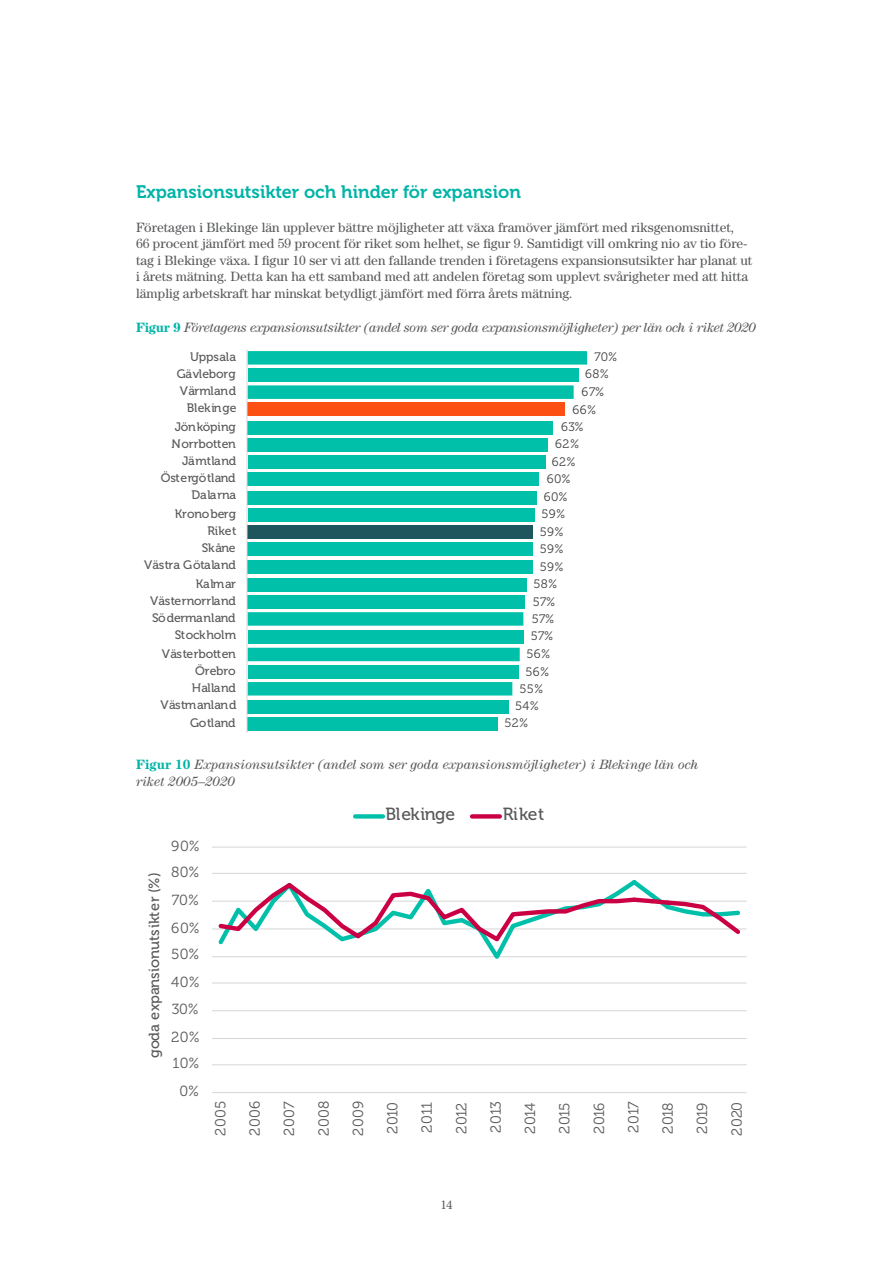
<style>
.page{position:relative;width:893px;height:1263px;background:#fff}
.page>*{position:absolute;margin:0;border:0;box-sizing:border-box;transform-origin:0 0}
.brödtext{font:18px "Museo 700";color:#00b4a7}
.t1{font:17.55px "Museo 500";letter-spacing:-.025em;color:#595959}
.t2{font:14.55px "Museo 300";color:#595959}
.t3{font:14.55px "Museo 500";letter-spacing:.005em;color:#595959}
.brödtext-2{font:13.5px/16.5px "Century Std";color:#57585a}
.t4{font:italic 13.5px/17.5px "Century Std";color:#57585a}
.t5{font:italic 13.5px "Century Std";letter-spacing:-.025em;color:#57585a}
.t6{font:13.5px "Minion Pro";color:#57585a}
.t7{font:12.3px/17.1px "Museo 500";letter-spacing:-.01em;color:#595959;text-align:right}
.t8{font:12.3px/17.1px "Museo 300";letter-spacing:.03em;color:#404040;text-align:center}
.t9{font:12.3px "Museo 500";letter-spacing:-.03em;color:#595959}
.s1{font-weight:700;font-style:normal;color:#00b4a7}
</style>
<div class="page">
<hr style="left:212px;top:1064px;width:535px;height:1px;background:#d9d9d9">
<hr style="left:212px;top:1038px;width:535px;height:1px;background:#d9d9d9">
<hr style="left:212px;top:1010px;width:535px;height:1px;background:#d9d9d9">
<hr style="left:212px;top:982px;width:535px;height:1px;background:#d9d9d9">
<hr style="left:212px;top:956px;width:535px;height:1px;background:#d9d9d9">
<hr style="left:212px;top:928px;width:535px;height:1px;background:#d9d9d9">
<hr style="left:212px;top:901px;width:535px;height:1px;background:#d9d9d9">
<hr style="left:212px;top:873px;width:535px;height:1px;background:#d9d9d9">
<hr style="left:212px;top:846px;width:535px;height:2px;background:#d9d9d9">
<hr style="left:212px;top:1092px;width:535px;height:1px;background:#d9d9d9">
<svg style="left:216px;top:880px;width:528px;height:65px"></svg>
<div style="left:355px;top:814px;width:28px;height:5px;background:#00c0a9"></div>
<div style="left:472px;top:814px;width:28px;height:5px;background:#cb0044"></div>
<svg style="left:246px;top:349px;width:342px;height:384px"></svg>
<p class="brödtext" style="left:136px;top:182px;width:386px">Expansionsutsikter och hinder för expansion</p>
<p class="brödtext-2" style="left:136px;top:219px;width:618px">Företagen i Blekinge län upplever bättre möjligheter att växa framöver jämfört med riksgenomsnittet,<br>66 procent jämfört med 59 procent för riket som helhet, se figur 9. Samtidigt vill omkring nio av tio före&shy;tag i Blekinge växa. I figur 10 ser vi att den fallande trenden i företagens expansionsutsikter har planat ut i årets mätning. Detta kan ha ett samband med att andelen företag som upplevt svårigheter med att hitta lämplig arbetskraft har minskat betydligt jämfört med förra årets mätning.</p>
<p class="t5" style="left:136px;top:320px;width:621px"><span class="s1">Figur 9</span> Företagens expansionsutsikter (andel som ser goda expansionsmöjligheter) per län och i riket 2020</p>
<p class="t7" style="left:177px;top:348px;width:61px">Uppsala<br>Gävleborg<br>Värmland<br>Blekinge</p>
<p class="t7" style="left:161px;top:418px;width:77px">Jönköping<br>Norrbotten<br>Jämtland<br>Östergötland<br>Dalarna</p>
<p class="t7" style="left:144px;top:505px;width:94px">Kronoberg<br>Riket<br>Skåne<br>Västra Götaland</p>
<p class="t7" style="left:150px;top:575px;width:88px">Kalmar<br>Västernorrland<br>Södermanland<br>Stockholm</p>
<p class="t7" style="left:160px;top:645px;width:78px">Västerbotten<br>Örebro<br>Halland<br>Västmanland</p>
<p class="t9" style="left:190px;top:716px;width:47px">Gotland</p>
<p class="t8" style="left:585px;top:348px;width:33px;text-align:left;text-indent:9px">70%<br>68%</p>
<p class="t8" style="left:582px;top:384px;width:24px">67%</p>
<p class="t8" style="left:572px;top:401px;width:25px">66%</p>
<p class="t8" style="left:561px;top:418px;width:24px">63%</p>
<p class="t8" style="left:555px;top:435px;width:25px">62%</p>
<p class="t8" style="left:552px;top:454px;width:25px">62%</p>
<p class="t8" style="left:547px;top:471px;width:25px">60%</p>
<p class="t8" style="left:544px;top:488px;width:25px">60%</p>
<p class="t8" style="left:541px;top:505px;width:25px">59%</p>
<p class="t8" style="left:533px;top:524px;width:32px">59%<br>59%<br>59%<br>58%</p>
<p class="t8" style="left:526px;top:593px;width:30px">57%<br>57%<br>57%<br>56%</p>
<p class="t8" style="left:526px;top:663px;width:25px">56%</p>
<p class="t8" style="left:519px;top:680px;width:25px">55%</p>
<p class="t8" style="left:515px;top:698px;width:25px">54%</p>
<p class="t8" style="left:504px;top:715px;width:25px">52%</p>
<p class="t4" style="left:136px;top:755px;width:564px"><span class="s1">Figur 10</span> Expansionsutsikter (andel som ser goda expansionsmöjligheter) i Blekinge län och riket 2005–2020</p>
<p class="t3" style="left:146px;top:1058px;width:187px;rotate:-90deg">goda expansionutsikter (%)</p>
<p class="t2" style="left:171px;top:838px;width:30px">90%</p>
<p class="t2" style="left:171px;top:864px;width:30px">80%</p>
<p class="t2" style="left:172px;top:892px;width:28px">70%</p>
<p class="t2" style="left:171px;top:920px;width:30px">60%</p>
<p class="t2" style="left:171px;top:946px;width:30px">50%</p>
<p class="t2" style="left:171px;top:974px;width:30px">40%</p>
<p class="t2" style="left:172px;top:1001px;width:28px">30%</p>
<p class="t2" style="left:171px;top:1029px;width:30px">20%</p>
<p class="t2" style="left:172px;top:1055px;width:28px">10%</p>
<p class="t2" style="left:179px;top:1083px;width:21px">0%</p>
<p class="t1" style="left:385px;top:804px;width:71px">Blekinge</p>
<p class="t1" style="left:503px;top:804px;width:43px">Riket</p>
<p class="t2" style="left:213px;top:1136px;width:36px;rotate:-90deg">2005</p>
<p class="t2" style="left:247px;top:1136px;width:36px;rotate:-90deg">2006</p>
<p class="t2" style="left:281px;top:1136px;width:35px;rotate:-90deg">2007</p>
<p class="t2" style="left:316px;top:1136px;width:36px;rotate:-90deg">2008</p>
<p class="t2" style="left:350px;top:1136px;width:36px;rotate:-90deg">2009</p>
<p class="t2" style="left:385px;top:1134px;width:34px;rotate:-90deg">2010</p>
<p class="t2" style="left:419px;top:1133px;width:32px;rotate:-90deg">2011</p>
<p class="t2" style="left:453px;top:1134px;width:33px;rotate:-90deg">2012</p>
<p class="t2" style="left:488px;top:1133px;width:33px;rotate:-90deg">2013</p>
<p class="t2" style="left:522px;top:1134px;width:33px;rotate:-90deg">2014</p>
<p class="t2" style="left:557px;top:1134px;width:33px;rotate:-90deg">2015</p>
<p class="t2" style="left:591px;top:1134px;width:33px;rotate:-90deg">2016</p>
<p class="t2" style="left:626px;top:1133px;width:32px;rotate:-90deg">2017</p>
<p class="t2" style="left:660px;top:1134px;width:33px;rotate:-90deg">2018</p>
<p class="t2" style="left:694px;top:1134px;width:33px;rotate:-90deg">2019</p>
<p class="t2" style="left:729px;top:1136px;width:35px;rotate:-90deg">2020</p>
<p class="t6" style="left:440px;top:1196px;width:14px">14</p>
</div>
